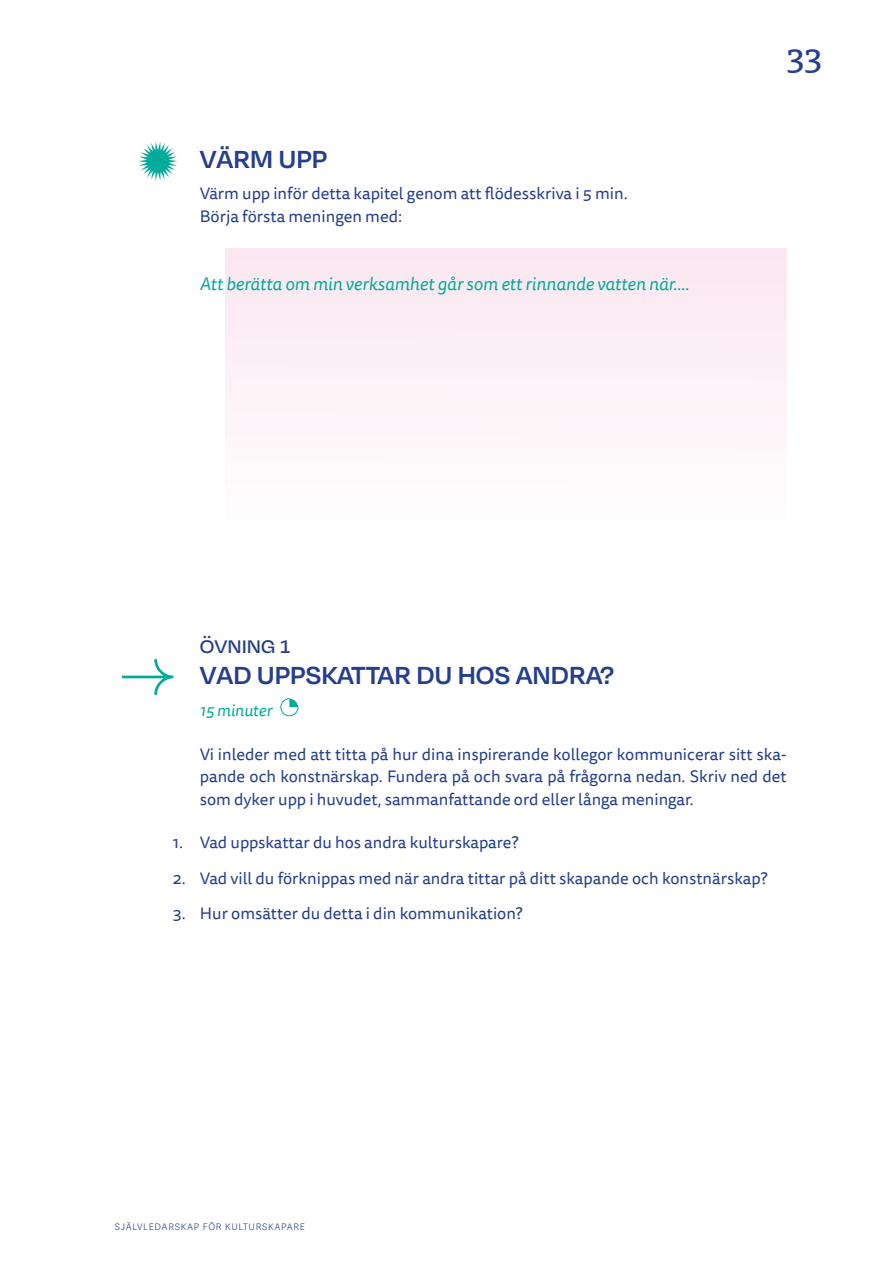
<style>
.page{position:relative;width:893px;height:1263px;background:#fff}
.page>*{position:absolute;margin:0;border:0;box-sizing:border-box;transform-origin:0 0}
.t1{font:36.3px "Tisa Pro";color:#253f8e}
.t2{font:600 28.5px "Degular";color:#253f8e}
.t3{font:500 24px "Degular";color:#253f8e}
.t4{font:italic 18px "Tisa Sans Pro";color:#00ab9b}
.t5{font:16.5px/22.5px "Tisa Sans Pro";color:#253f8e}
.t6{font:italic 16.5px "Tisa Sans Pro";color:#00ab9b}
.t7{font:300 9px "Adelle Sans Devanagari";letter-spacing:.075em;color:#253f8e}
</style>
<div class="page">
<div style="left:225px;top:248px;width:562px;height:281px;background:#fcf2f7"></div>
<svg style="left:281px;top:698px;width:17px;height:18px"></svg>
<svg style="left:138px;top:142px;width:39px;height:39px"></svg>
<svg style="left:122px;top:659px;width:51px;height:36px"></svg>
<h2 class="t2" style="left:200px;top:141px;width:129px">VÄRM UPP</h2>
<p class="t5" style="left:200px;top:183px;width:429px">Värm upp inför detta kapitel genom att flödesskriva i 5 min.<br>Börja första meningen med:</p>
<p class="t4" style="left:200px;top:271px;width:491px">Att berätta om min verksamhet går som ett rinnande vatten när….</p>
<h1 class="t1" style="left:787px;top:29px;width:37px">33</h1>
<h3 class="t3" style="left:200px;top:631px;width:92px">övning 1</h3>
<h2 class="t2" style="left:200px;top:658px;width:416px">VAD UPPSKATTAR DU HOS ANDRA?</h2>
<p class="t6" style="left:200px;top:699px;width:74px">15 minuter</p>
<p class="t5" style="left:200px;top:743px;width:588px;text-align:justify">Vi inleder med att titta på hur dina inspirerande kollegor kommunicerar sitt ska&shy;pande och konstnärskap. Fundera på och svara på frågorna nedan. Skriv ned det som dyker upp i huvudet, sammanfattande ord eller långa meningar.</p>
<p class="t5" style="left:173px;top:832px;width:347px">1. Vad uppskattar du hos andra kulturskapare?</p>
<p class="t5" style="left:173px;top:867px;width:596px">2. Vad vill du förknippas med när andra tittar på ditt skapande och konstnärskap?</p>
<p class="t5" style="left:173px;top:902px;width:351px">3. Hur omsätter du detta i din kommunikation?</p>
<p class="t7" style="left:115px;top:1220px;width:192px">SJÄLVLEDARSKAP FÖR KULTURSKAPARE</p>
</div>
